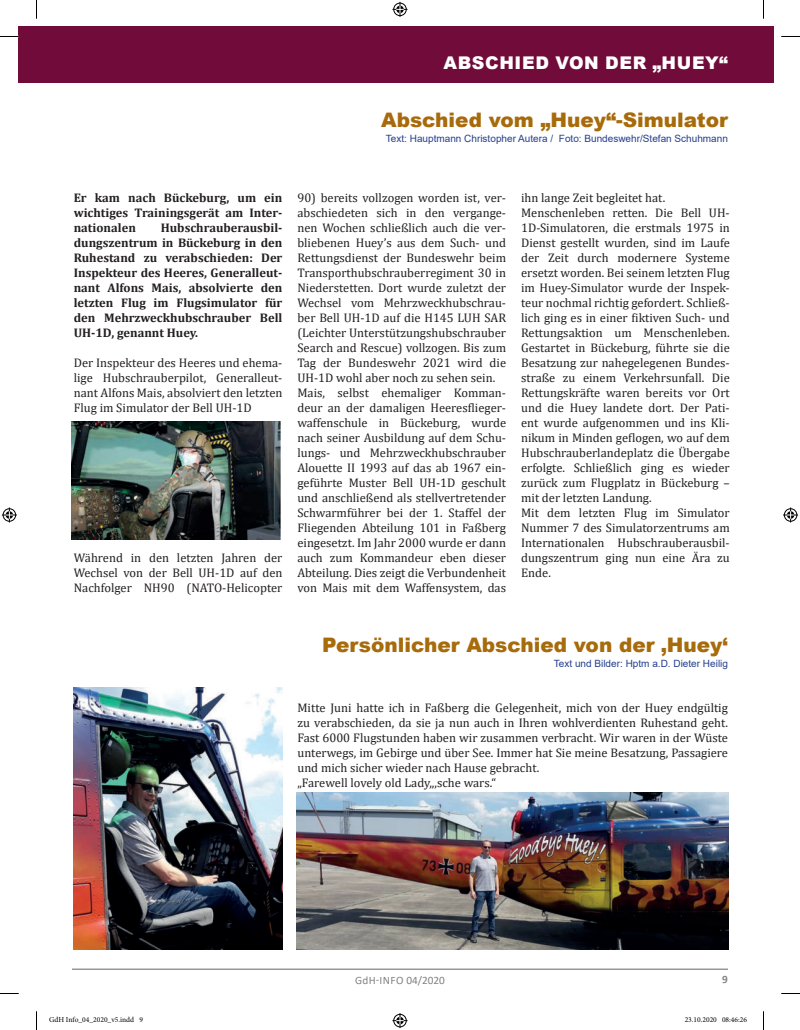
<style>
.page{position:relative;width:800px;height:1030px;background:#fff}
.page>*{position:absolute;margin:0;border:0;box-sizing:border-box;transform-origin:0 0}
.t1{font:900 20px "Arial";color:#a76b0b}
.t2{font:900 17.5px "Arial";letter-spacing:.035em;color:#fff}
.t3{font:12.5px/15px "Cambria";color:#231f20}
.t4{font:700 12.5px/15px "Cambria";color:#231f20;text-align:justify}
.t5{font:11.25px "Calibri";letter-spacing:.02em;color:#808285}
.t6{font:700 11.25px "Calibri";color:#808285}
.t7{font:10px "Arial";color:#253f8e}
.t8{font:7.5px "Minion Pro";color:#000}
</style>
<div class="page">
<hr style="left:72px;top:968px;width:655px;height:1px;background:#636366">
<div style="left:19px;top:26px;width:754px;height:57px;background:#710b3a"></div>
<img style="left:72px;top:422px;width:208px;height:117px">
<img style="left:74px;top:687px;width:208px;height:262px">
<img style="left:296px;top:792px;width:431px;height:157px">
<svg style="left:0;top:36px;width:19px;height:1px"></svg>
<svg style="left:781px;top:36px;width:18px;height:1px"></svg>
<svg style="left:0;top:993px;width:19px;height:1px"></svg>
<svg style="left:781px;top:993px;width:18px;height:1px"></svg>
<svg style="left:36px;top:0;width:1px;height:19px"></svg>
<svg style="left:36px;top:1011px;width:1px;height:19px"></svg>
<svg style="left:763px;top:0;width:1px;height:19px"></svg>
<svg style="left:763px;top:1011px;width:1px;height:19px"></svg>
<svg style="left:392px;top:2px;width:15px;height:15px"></svg>
<svg style="left:392px;top:1013px;width:15px;height:15px"></svg>
<svg style="left:2px;top:507px;width:15px;height:15px"></svg>
<svg style="left:783px;top:507px;width:14px;height:15px"></svg>
<h2 class="t2" style="left:443px;top:56px;width:286px">ABSCHIED VON DER „HUEY“</h2>
<h1 class="t1" style="left:381px;top:112px;width:348px">Abschied vom „Huey“-Simulator</h1>
<p class="t7" style="left:386px;top:134px;width:343px">Text: Hauptmann Christopher Autera / Foto: Bundeswehr/Stefan Schuhmann</p>
<p class="t4" style="left:74px;top:191px;width:210px">Er kam nach Bückeburg, um ein wichtiges Trainingsgerät am Inter&shy;nationalen</p>
<p class="t4" style="left:74px;top:221px;width:210px;text-indent:87px">Hubschrauberausbil&shy;dungszentrum in Bückeburg in den Ruhestand zu verabschieden: Der Inspekteur des Heeres, Generalleut&shy;nant Alfons Mais, absolvierte den letzten Flug im Flugsimulator für den Mehrzweckhubschrauber Bell UH-1D, genannt Huey.</p>
<p class="t3" style="left:74px;top:355px;width:210px;text-align:justify">Der Inspekteur des Heeres und ehema&shy;lige Hubschrauberpilot, Generalleut&shy;nant Alfons Mais, absolviert den letzten Flug im Simulator der Bell UH-1D</p>
<p class="t3" style="left:74px;top:550px;width:210px;text-align:justify">Während in den letzten Jahren der Wechsel von der Bell UH-1D auf den Nachfolger NH90 (NATO-Helicopter</p>
<p class="t3" style="left:297px;top:190px;width:210px">90) bereits vollzogen worden ist, ver&shy;abschiedeten sich in den vergange&shy;nen Wochen schließlich auch die ver&shy;bliebenen Huey’s aus dem Such- und Rettungsdienst der Bundeswehr beim Transporthubschrauberregiment 30 in Niederstetten. Dort wurde zuletzt der Wechsel vom Mehrzweckhubschrau&shy;ber Bell UH-1D auf die H145 LUH SAR (Leichter Unterstützungshubschrauber Search and Rescue) vollzogen. Bis zum Tag der Bundeswehr 2021 wird die UH-1D wohl aber noch zu sehen sein.<br>Mais, selbst ehemaliger Komman&shy;deur an der damaligen Heeresflieger&shy;waffenschule in Bückeburg, wurde nach seiner Ausbildung auf dem Schu&shy;lungs- und Mehrzweckhubschrauber Alouette II 1993 auf das ab 1967 ein&shy;geführte Muster Bell UH-1D geschult und anschließend als stellvertretender Schwarmführer bei der 1. Staffel der Fliegenden Abteilung 101 in Faßberg eingesetzt. Im Jahr 2000 wurde er dann auch zum Kommandeur eben dieser Abteilung. Dies zeigt die Verbundenheit von Mais mit dem Waffensystem, das</p>
<p class="t3" style="left:521px;top:190px;width:210px">ihn lange Zeit begleitet hat.<br>Menschenleben retten. Die Bell UH-1D-Simulatoren, die erstmals 1975 in Dienst gestellt wurden, sind im Laufe der Zeit durch modernere Systeme ersetzt worden. Bei seinem letzten Flug im Huey-Simulator wurde der Inspek&shy;teur nochmal richtig gefordert. Schließ&shy;lich ging es in einer fiktiven Such- und Rettungsaktion um Menschenleben.<br>Gestartet in Bückeburg, führte sie die Besatzung zur nahegelegenen Bundes&shy;straße zu einem Verkehrsunfall. Die Rettungskräfte waren bereits vor Ort und die Huey landete dort. Der Pati&shy;ent wurde aufgenommen und ins Kli&shy;nikum in Minden geflogen, wo auf dem Hubschrauberlandeplatz die Übergabe erfolgte. Schließlich ging es wieder zurück zum Flugplatz in Bückeburg – mit der letzten Landung.<br>Mit dem letzten Flug im Simulator Nummer 7 des Simulatorzentrums am Internationalen Hubschrauberausbil&shy;dungszentrum ging nun eine Ära zu Ende.</p>
<h1 class="t1" style="left:322px;top:637px;width:407px">Persönlicher Abschied von der ‚Huey‘</h1>
<p class="t7" style="left:553px;top:659px;width:175px">Text und Bilder: Hptm a.D. Dieter Heilig</p>
<p class="t3" style="left:297px;top:700px;width:432px">Mitte Juni hatte ich in Faßberg die Gelegenheit, mich von der Huey endgültig zu verabschieden, da sie ja nun auch in Ihren wohlverdienten Ruhestand geht.<br>Fast 6000 Flugstunden haben wir zusammen verbracht. Wir waren in der Wüste unterwegs, im Gebirge und über See. Immer hat Sie meine Besatzung, Passagiere und mich sicher wieder nach Hause gebracht.<br>„Farewell lovely old Lady,,,sche wars.“</p>
<p class="t5" style="left:355px;top:973px;width:91px">GdH-INFO 04/2020</p>
<p class="t6" style="left:722px;top:972px;width:7px">9</p>
<p class="t8" style="left:49px;top:1017px;width:95px">GdH Info_04_2020_v5.indd 9</p>
<p class="t8" style="left:684px;top:1017px;width:64px">23.10.2020 08:46:26</p>
</div>
